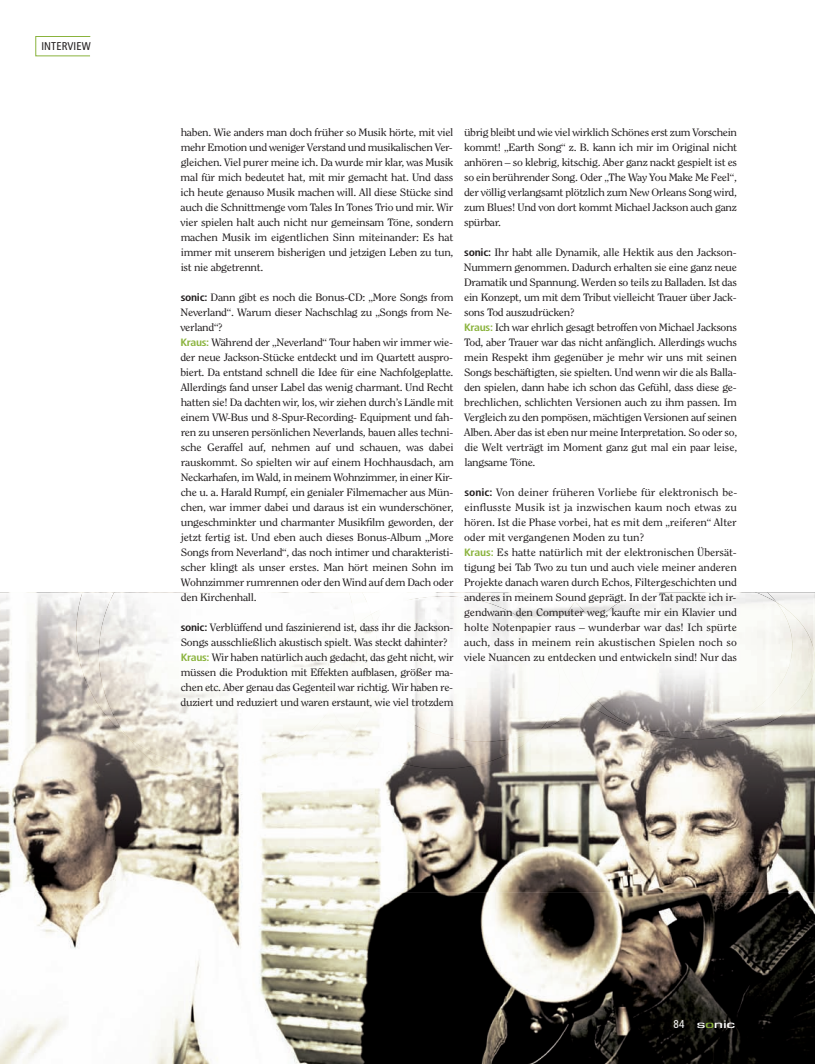
<style>
.page{position:relative;width:815px;height:1064px;background:#fff}
.page>*{position:absolute;margin:0;border:0;box-sizing:border-box;transform-origin:0 0}
.t1{font:condensed 11.25px "Frutiger LT Std";letter-spacing:.01em;color:#231f20}
.t2{font:500 11.25px "Eurostile T";letter-spacing:-.02em;color:#fff;scale:1.6 1}
.t3{font:10.62px/15px "Clearface Std";letter-spacing:-.025em;color:#231f20;scale:1.1 1}
.s1{font-family:"Frutiger LT Std";font-weight:700;font-stretch:condensed}
.s2{font-family:"Frutiger LT Std";font-weight:700;font-stretch:condensed;color:#8ab33d}
.s3{font-family:"Frutiger LT Std";font-weight:400;font-stretch:condensed}
.s4{color:#8ab33d}
</style>
<div class="page">
<img style="left:0;top:892px;width:815px;height:172px">
<img style="left:0;top:592px;width:82px;height:1px">
<img style="left:0;top:593px;width:815px;height:299px">
<img style="left:408px;top:592px;width:117px;height:1px">
<img style="left:387px;top:593px;width:197px;height:138px">
<img style="left:371px;top:606px;width:3px;height:8px">
<img style="left:350px;top:735px;width:189px;height:34px">
<img style="left:374px;top:596px;width:186px;height:145px">
<img style="left:584px;top:699px;width:6px;height:27px">
<img style="left:575px;top:593px;width:15px;height:9px">
<img style="left:559px;top:602px;width:31px;height:97px">
<img style="left:635px;top:602px;width:180px;height:137px">
<img style="left:654px;top:592px;width:103px;height:1px">
<img style="left:590px;top:593px;width:202px;height:139px">
<img style="left:581px;top:626px;width:19px;height:65px">
<img style="left:82px;top:592px;width:32px;height:1px">
<img style="left:76px;top:593px;width:23px;height:144px">
<img style="left:355px;top:593px;width:16px;height:21px">
<img style="left:128px;top:767px;width:222px;height:23px">
<img style="left:355px;top:614px;width:19px;height:121px">
<img style="left:367px;top:625px;width:11px;height:60px">
<img style="left:114px;top:592px;width:232px;height:1px">
<img style="left:99px;top:593px;width:256px;height:174px">
<img style="left:326px;top:625px;width:29px;height:83px">
<div style="left:35px;top:36px;width:56px;height:20px;border:1px solid #8ab33d"></div>
<p class="t1" style="left:41px;top:41px;width:51px">INTERVIEW</p>
<p class="t3" style="left:181px;top:125px;width:250px;text-align:justify">haben. Wie anders man doch früher so Musik hörte, mit viel mehr Emotion und weniger Verstand und musikalischen Ver&shy;gleichen. Viel purer meine ich. Da wurde mir klar, was Musik mal für mich bedeutet hat, mit mir gemacht hat. Und dass ich heute genauso Musik machen will. All diese Stücke sind auch die Schnittmenge vom Tales In Tones Trio und mir. Wir vier spielen halt auch nicht nur gemeinsam Töne, sondern machen Musik im eigentlichen Sinn miteinander: Es hat immer mit unserem bisherigen und jetzigen Leben zu tun, ist nie abgetrennt.</p>
<p class="t3" style="left:180px;top:290px;width:250px"><span class="s1">sonic:</span> Dann gibt es noch die Bonus-CD: „More Songs from Neverland“. Warum dieser Nachschlag zu „Songs from Ne&shy;verland“?<br><span class="s2">Kraus:</span> Während der „Neverland“ Tour haben wir immer wie&shy;der neue Jackson-Stücke entdeckt und im Quartett auspro&shy;biert. Da entstand schnell die Idee für eine Nachfolgeplatte.<br>Allerdings fand unser Label das wenig charmant. Und Recht hatten sie! Da dachten wir, los, wir ziehen durch’s Ländle mit einem VW-Bus und 8-Spur-Recording- Equipment und fah&shy;ren zu unseren persönlichen Neverlands, bauen alles techni&shy;sche Geraffel auf, nehmen auf und schauen, was dabei rauskommt. So spielten wir auf einem Hochhausdach, am Neckarhafen, im Wald, in meinem Wohnzimmer, in einer Kir&shy;che u. a. Harald Rumpf, ein genialer Filmemacher aus Mün&shy;chen, war immer dabei und daraus ist ein wunderschöner, ungeschminkter und charmanter Musikfilm geworden, der jetzt fertig ist. Und eben auch dieses Bonus-Album „More Songs from Neverland“, das noch intimer und charakteristi&shy;scher klingt als unser erstes. Man hört meinen Sohn im Wohnzimmer rumrennen oder den Wind auf dem Dach oder den Kirchenhall.</p>
<p class="t3" style="left:181px;top:620px;width:250px"><span class="s1">sonic:</span> Verblüffend und faszinierend ist, dass ihr die Jackson-Songs ausschließlich akustisch spielt. Was steckt dahinter?<br><span class="s2">Kraus:</span> Wir haben natürlich auch gedacht, das geht nicht, wir müssen die Produktion mit Effekten aufblasen, größer ma&shy;chen etc. Aber genau das Gegenteil war richtig. Wir haben re&shy;duziert und reduziert und waren erstaunt, wie viel trotzdem</p>
<p class="t3" style="left:464px;top:125px;width:250px;text-align:justify">übrig bleibt und wie viel wirklich Schönes erst zum Vorschein kommt! „Earth Song“ z. B. kann ich mir im Original nicht anhören – so klebrig, kitschig. Aber ganz nackt gespielt ist es so ein berührender Song. Oder „The Way You Make Me Feel“, der völlig verlangsamt plötzlich zum New Orleans Song wird, zum Blues! Und von dort kommt Michael Jackson auch ganz spürbar.</p>
<p class="t3" style="left:464px;top:245px;width:250px"><span class="s1">sonic:</span> Ihr habt alle Dynamik, alle Hektik aus den Jackson-Nummern genommen. Dadurch erhalten sie eine ganz neue Dramatik und Spannung. Werden so teils zu Balladen. Ist das ein Konzept, um mit dem Tribut vielleicht Trauer über Jack&shy;sons Tod auszudrücken?<br><span class="s2">Kraus:</span> Ich war ehrlich gesagt betroffen von Michael Jacksons Tod, aber Trauer war das nicht anfänglich. Allerdings wuchs mein Respekt ihm gegenüber je mehr wir uns mit seinen Songs beschäftigten, sie spielten. Und wenn wir die als Balla&shy;den spielen, dann habe ich schon das Gefühl, dass diese ge&shy;brechlichen, schlichten Versionen auch zu ihm passen. Im Vergleich zu den pompösen, mächtigen Versionen auf seinen Alben. Aber das ist eben nur meine Interpretation. So oder so, die Welt verträgt im Moment ganz gut mal ein paar leise, langsame Töne.</p>
<p class="t3" style="left:464px;top:485px;width:250px"><span class="s1">sonic:</span> Von deiner früheren Vorliebe für elektronisch be&shy;einflusste Musik ist ja inzwischen kaum noch etwas zu hören. Ist die Phase vorbei, hat es mit dem „reiferen“ Alter oder mit vergangenen Moden zu tun?<br><span class="s2">Kraus:</span> Es hatte natürlich mit der elektronischen Übersät&shy;tigung bei Tab Two zu tun und auch viele meiner anderen Projekte danach waren durch Echos, Filtergeschichten und anderes in meinem Sound geprägt. In der Tat packte ich ir&shy;gendwann den Computer weg, kaufte mir ein Klavier und holte Notenpapier raus – wunderbar war das! Ich spürte auch, dass in meinem rein akustischen Spielen noch so viele Nuancen zu entdecken und entwickeln sind! Nur das</p>
<p class="t2" style="left:674px;top:1017px;width:40px"><span class="s3">84</span> s<span class="s4">o</span>nic</p>
</div>
